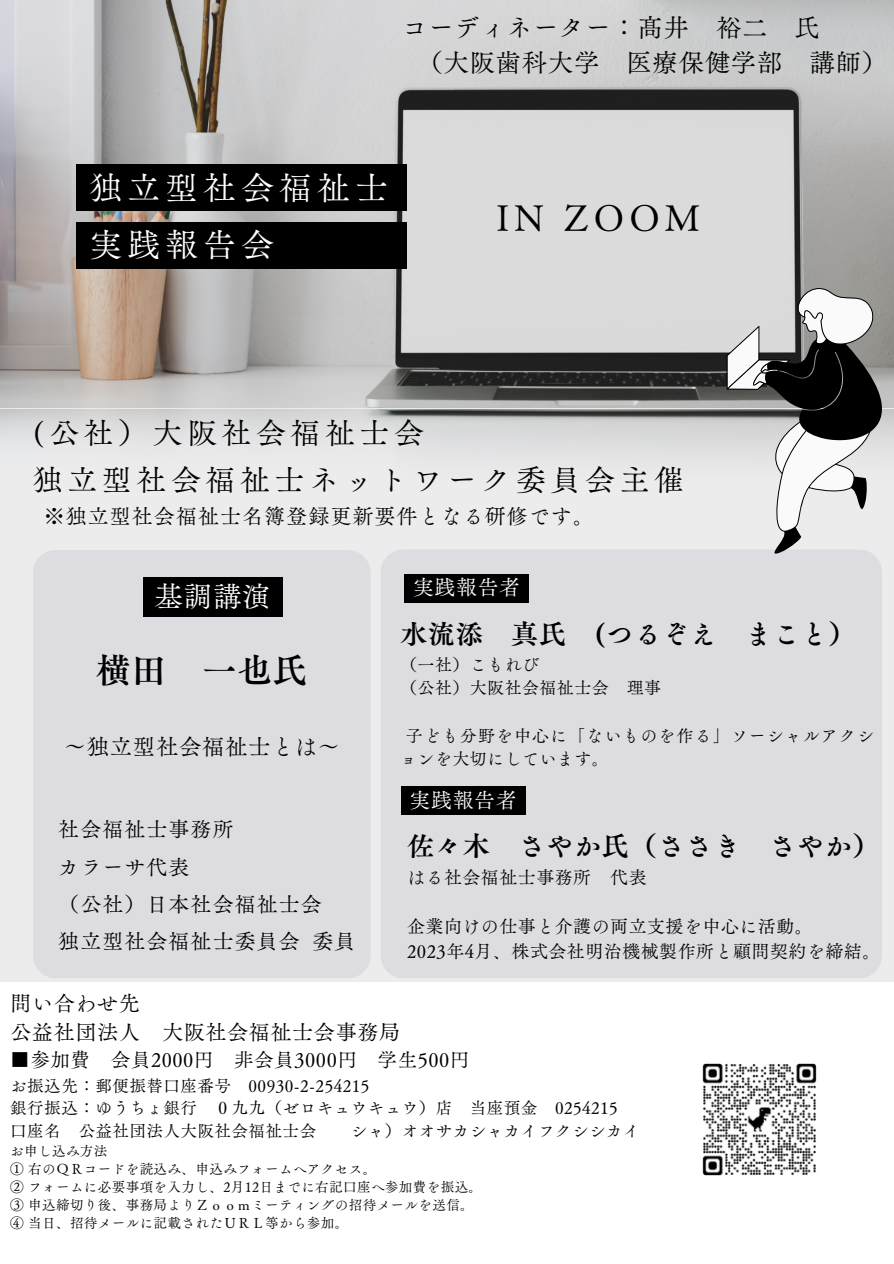
<style>
.page{position:relative;width:894px;height:1264px;background:#fff}
.page>*{position:absolute;margin:0;border:0;box-sizing:border-box;transform-origin:0 0}
.t1{font:36px "Canva Tsuku A Old Min Pr 6 N R";letter-spacing:.15em;color:#000}
.t2{font:34.5px "Canva Tsuku A Old Min Pr 6 N B";color:#000}
.t3{font:33px "Canva Tsuku A Old Min Pr 6 N R";letter-spacing:.15em;color:#fff}
.t4{font:30px "Canva Tsuku A Old Min Pr 6 N R";letter-spacing:.15em;color:#000}
.t5{font:28.5px "Canva Tsuku A Old Min Pr 6 N R";color:#fff}
.t6{font:27.15px "Canva Tsuku A Old Min Pr 6 N B";letter-spacing:.025em;color:#000}
.t7{font:25.5px "Canva Tsuku A Old Min Pr 6 N R";letter-spacing:.025em;color:#000}
.t8{font:22.5px "Canva Tsuku A Old Min Pr 6 N R";letter-spacing:.025em;color:#000}
.t9{font:21.15px "Canva Tsuku A Old Min Pr 6 N R";letter-spacing:.025em;color:#000}
.t10{font:21px "Canva Tsuku A Old Min Pr 6 N R";letter-spacing:.05em;color:#000}
.t11{font:21px "Canva Tsuku A Old Min Pr 6 N R";letter-spacing:.025em;color:#fff}
.t12{font:19.65px "Canva Tsuku A Old Min Pr 6 N R";letter-spacing:.025em;color:#000}
.t13{font:18px "Canva Tsuku A Old Min Pr 6 N R";letter-spacing:.025em;color:#000}
.t14{font:16.95px/23.7px "Canva Tsuku A Old Min Pr 6 N R";letter-spacing:.045em;color:#000}
.t15{font:16.95px "Canva Tsuku A Old Min Pr 6 N R";letter-spacing:.025em;color:#000}
.t16{font:16.65px "Canva Tsuku A Old Min Pr 6 N R";letter-spacing:.025em;color:#000}
.t17{font:13.65px "Canva Tsuku A Old Min Pr 6 N R";letter-spacing:.025em;color:#000}
</style>
<div class="page">
<div style="left:0;top:0;width:893px;height:1263px;background:#ececed"></div>
<div style="left:0;top:982px;width:893px;height:281px;background:#fff"></div>
<div style="left:381px;top:550px;width:500px;height:428px;background:#dddde1"></div>
<div style="left:33px;top:550px;width:337px;height:428px;background:#dddde1"></div>
<img style="left:0;top:0;width:893px;height:408px">
<svg style="left:0;top:408px;width:893px;height:48px;fill:#dcddde"></svg>
<svg style="left:726px;top:288px;width:155px;height:265px"></svg>
<img style="left:702px;top:1063px;width:115px;height:113px">
<div style="left:143px;top:577px;width:139px;height:40px;background:#000"></div>
<div style="left:76px;top:164px;width:330px;height:47px;background:#000"></div>
<div style="left:76px;top:221px;width:330px;height:47px;background:#000"></div>
<div style="left:404px;top:573px;width:124px;height:29px;background:#000"></div>
<div style="left:401px;top:786px;width:124px;height:29px;background:#000"></div>
<p class="t7" style="left:402px;top:14px;width:416px">コーディネーター：髙井 裕二 氏</p>
<p class="t7" style="left:417px;top:49px;width:471px">（大阪歯科大学 医療保健学部 講師）</p>
<p class="t3" style="left:89px;top:170px;width:296px">独立型社会福祉士</p>
<p class="t3" style="left:89px;top:228px;width:186px">実践報告会</p>
<p class="t1" style="left:496px;top:199px;width:205px">IN ZOOM</p>
<p class="t4" style="left:33px;top:417px;width:392px">(公社）大阪社会福祉士会</p>
<p class="t4" style="left:33px;top:464px;width:652px">独立型社会福祉士ネットワーク委員会主催</p>
<p class="t10" style="left:44px;top:506px;width:551px">※独立型社会福祉士名簿登録更新要件となる研修です。</p>
<p class="t5" style="left:154px;top:582px;width:118px">基調講演</p>
<p class="t2" style="left:96px;top:652px;width:64px">横田</p>
<p class="t2" style="left:202px;top:652px;width:104px">一也氏</p>
<p class="t8" style="left:64px;top:735px;width:273px">～独立型社会福祉士とは～</p>
<p class="t10" style="left:58px;top:819px;width:177px">社会福祉士事務所</p>
<p class="t10" style="left:58px;top:856px;width:133px">カラーサ代表</p>
<p class="t10" style="left:58px;top:893px;width:265px">（公社）日本社会福祉士会</p>
<p class="t10" style="left:58px;top:930px;width:298px">独立型社会福祉士委員会委員</p>
<p class="t11" style="left:413px;top:576px;width:109px">実践報告者</p>
<p class="t6" style="left:400px;top:620px;width:456px">水流添 真氏 (つるぞえ まこと）</p>
<p class="t14" style="left:400px;top:652px;width:140px">（一社）こもれび</p>
<p class="t15" style="left:400px;top:679px;width:262px">（公社）大阪社会福祉士会 理事</p>
<p class="t14" style="left:400px;top:723px;width:475px;text-indent:6px">子ども分野を中心に「ないものを作る」ソーシャルアクションを大切にしています。</p>
<p class="t11" style="left:409px;top:789px;width:109px">実践報告者</p>
<p class="t6" style="left:407px;top:831px;width:474px">佐々木 さやか氏（ささき さやか）</p>
<p class="t13" style="left:407px;top:867px;width:241px">はる社会福祉士事務所 代表</p>
<p class="t13" style="left:407px;top:917px;width:407px">企業向けの仕事と介護の両立支援を中心に活動。</p>
<p class="t13" style="left:407px;top:942px;width:474px">2023年4月、株式会社明治機械製作所と顧問契約を締結。</p>
<p class="t9" style="left:10px;top:991px;width:131px">問い合わせ先</p>
<p class="t9" style="left:10px;top:1021px;width:391px">公益社団法人 大阪社会福祉士会事務局</p>
<p class="t12" style="left:10px;top:1049px;width:460px">■参加費 会員2000円 非会員3000円 学生500円</p>
<p class="t16" style="left:10px;top:1076px;width:360px">お振込先：郵便振替口座番号 00930-2-254215</p>
<p class="t16" style="left:10px;top:1099px;width:609px">銀行振込：ゆうちょ銀行 ０九九（ゼロキュウキュウ）店 当座預金 0254215</p>
<p class="t16" style="left:10px;top:1121px;width:307px">口座名 公益社団法人大阪社会福祉士会</p>
<p class="t16" style="left:350px;top:1121px;width:290px">シャ）オオサカシャカイフクシシカイ</p>
<p class="t17" style="left:10px;top:1143px;width:99px">お申し込み方法</p>
<p class="t17" style="left:10px;top:1161px;width:367px">① 右のＱＲコードを読込み、申込みフォームへアクセス。</p>
<p class="t17" style="left:10px;top:1179px;width:473px">② フォームに必要事項を入力し、2月 12日までに右記口座へ参加費を振込。</p>
<p class="t17" style="left:10px;top:1197px;width:465px">③ 申込締切り後、事務局よりＺｏｏｍミーティングの招待メールを送信。</p>
<p class="t17" style="left:10px;top:1215px;width:339px">④ 当日、招待メールに記載されたＵＲＬ等から参加。</p>
</div>
